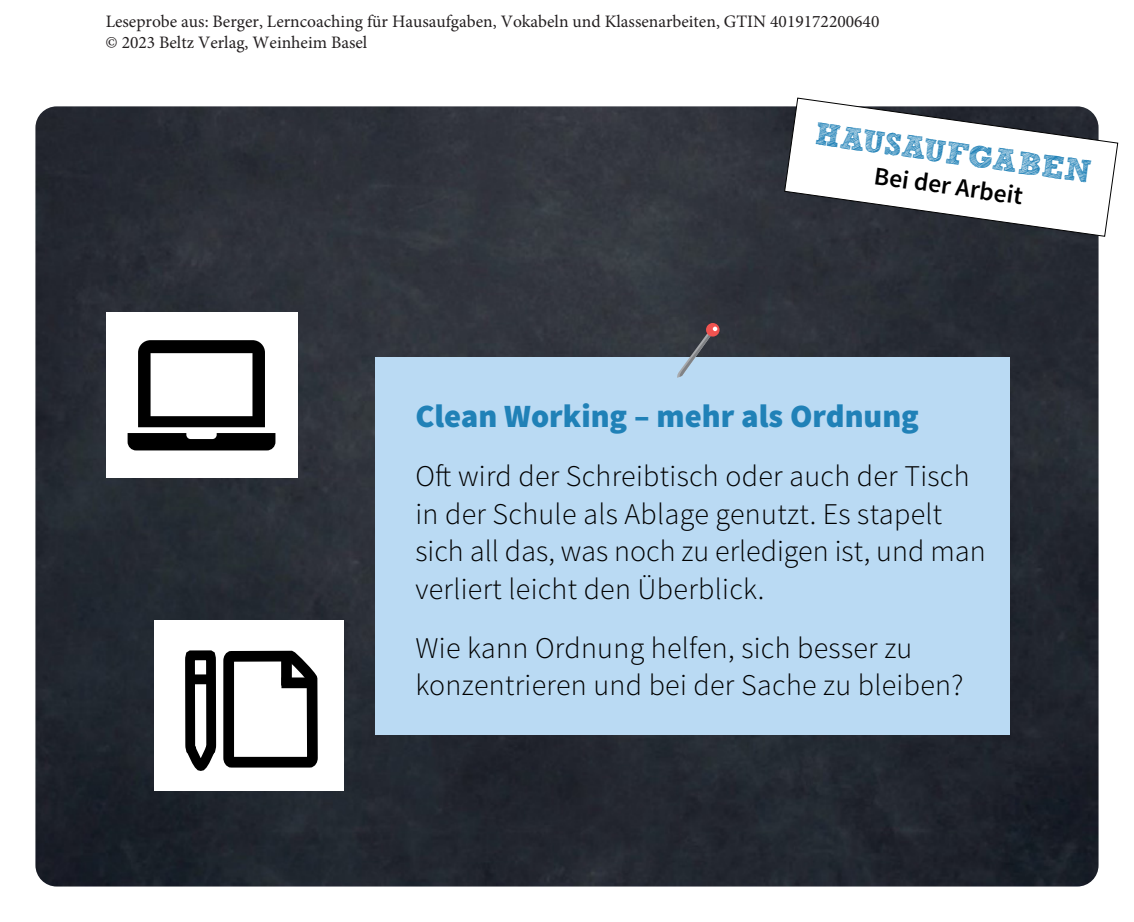
<style>
.page{position:relative;width:1134px;height:922px;background:#fff}
.page>*{position:absolute;margin:0;border:0;box-sizing:border-box;transform-origin:0 0}
.t1{font:83.75px "Arial Rounded MT Bold";color:#000}
.t2{font:68px "Arial Rounded MT Bold";color:#000}
.t3{font:900 32.5px "Source Sans Pro";color:#2081b7}
.t4{font:31.5px "Sketch Rockwell";color:#2081b7}
.t5{font:300 30px/37.5px "Source Sans Pro";letter-spacing:.01em;color:#000}
.t6{font:600 25.75px "Source Sans Pro";color:#000}
.t7{font:17.5px/21.2px "Minion Pro";color:#231f20}
.s1{font-size:102.25px}
</style>
<div class="page">
<img style="left:35px;top:106px;width:1063px;height:780px">
<div style="left:376px;top:357px;width:634px;height:378px;background:#badaf3"></div>
<svg style="left:706px;top:323px;width:14px;height:13px"></svg>
<svg style="left:677px;top:326px;width:40px;height:51px"></svg>
<svg style="left:783px;top:97px;width:336px;height:140px"></svg>
<div style="left:106px;top:312px;width:192px;height:165px;background:#fff"></div>
<svg style="left:128px;top:433px;width:147px;height:17px;background:#141414"></svg>
<svg style="left:138px;top:340px;width:127px;height:87px"></svg>
<div style="left:155px;top:620px;width:189px;height:170px;background:#fff"></div>
<svg style="left:185px;top:650px;width:133px;height:121px"></svg>
<div style="left:190px;top:674px;width:19px;height:10px;background:#000"></div>
<div style="left:281px;top:659px;width:11px;height:26px;background:#000"></div>
<div style="left:281px;top:677px;width:28px;height:11px;background:#000"></div>
<p class="t7" style="left:105px;top:12px;width:775px">Leseprobe aus: Berger, Lerncoaching für Hausaufgaben, Vokabeln und Klassenarbeiten, GTIN 4019172200640 © 2023 Beltz Verlag, Weinheim Basel</p>
<p class="t4" style="left:818px;top:116px;width:280px;rotate:8deg">HAUSAUFGABEN</p>
<p class="t6" style="left:877px;top:159px;width:151px;rotate:8deg">Bei der Arbeit</p>
<h1 class="t1" style="left:508px;top:352px;width:130px">= <span class="s1">?</span></h1>
<p class="t3" style="left:415px;top:395px;width:505px">Clean Working – mehr als Ordnung</p>
<p class="t5" style="left:415px;top:457px;width:572px">Oft wird der Schreibtisch oder auch der Tisch in der Schule als Ablage genutzt. Es stapelt sich all das, was noch zu erledigen ist, und man verliert leicht den Überblick.</p>
<p class="t5" style="left:415px;top:629px;width:550px">Wie kann Ordnung helfen, sich besser zu konzentrieren und bei der Sache zu bleiben?</p>
<h2 class="t2" style="left:515px;top:541px;width:40px">?</h2>
</div>
